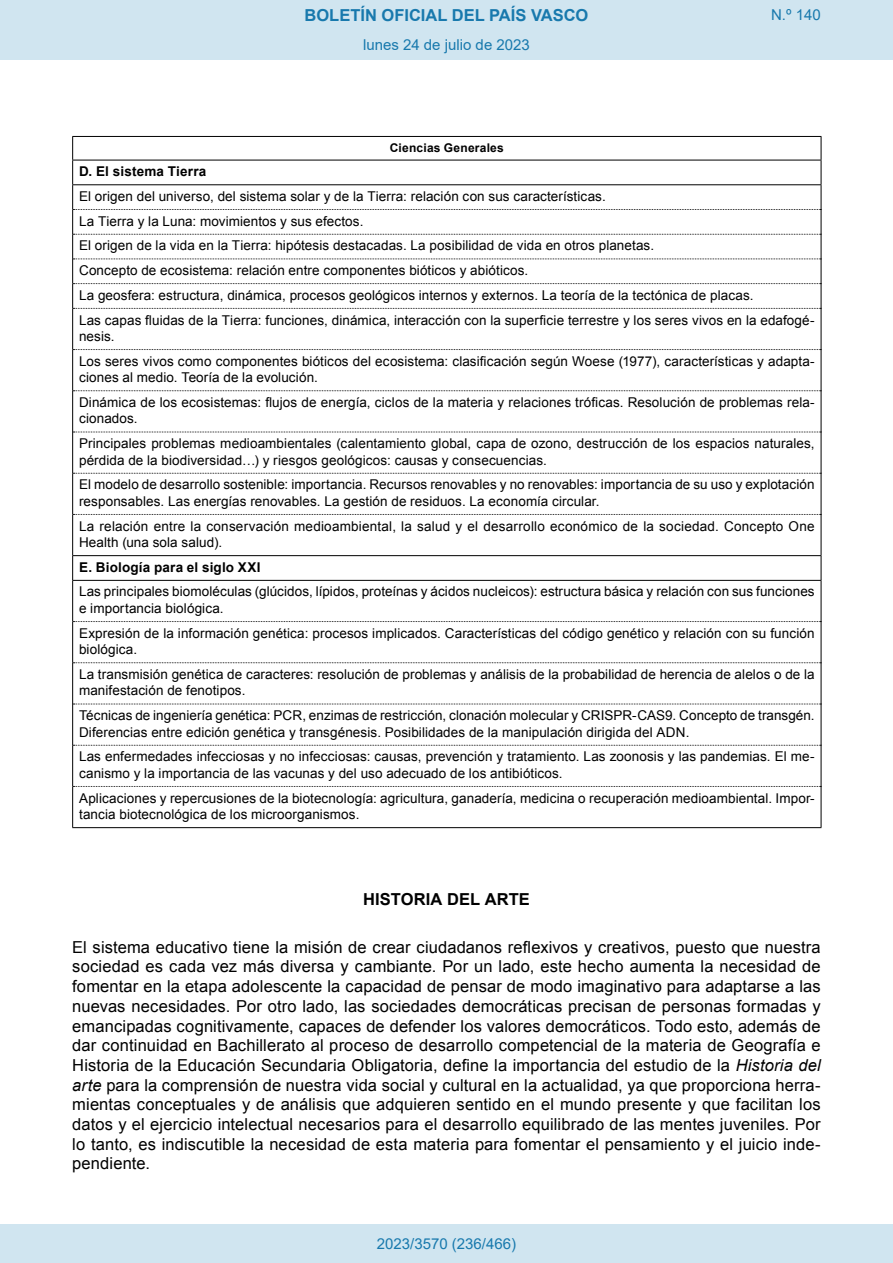
<style>
.page{position:relative;width:893px;height:1263px;background:#fff}
.page>*{position:absolute;margin:0;border:0;box-sizing:border-box;transform-origin:0 0}
.t1{font:16.5px/19.6px "Arial";letter-spacing:.01em;color:#000;text-align:justify}
.t2{font:700 16.5px "Arial";color:#1879ad}
.t3{font:700 16.5px "Arial";letter-spacing:.005em;color:#000}
.Paginacion_Centro{font:15px "Arial";color:#1879ad}
.t4{font:13.5px/24.8px "Arial";letter-spacing:.01em;color:#000}
.t5{font:700 12px "Arial";letter-spacing:.02em;color:#000}
.s1{font-weight:700}
.s2{font-style:italic}
</style>
<div class="page">
<svg style="left:73px;top:349px;width:748px;height:1px"></svg>
<svg style="left:73px;top:390px;width:748px;height:1px"></svg>
<svg style="left:73px;top:432px;width:748px;height:1px"></svg>
<svg style="left:73px;top:473px;width:748px;height:1px"></svg>
<svg style="left:73px;top:514px;width:748px;height:1px"></svg>
<svg style="left:73px;top:621px;width:748px;height:1px"></svg>
<svg style="left:73px;top:662px;width:748px;height:1px"></svg>
<svg style="left:73px;top:704px;width:748px;height:1px"></svg>
<svg style="left:73px;top:745px;width:748px;height:1px"></svg>
<svg style="left:73px;top:786px;width:748px;height:1px"></svg>
<hr style="left:72px;top:136px;width:749px;height:1px;background:#000">
<hr style="left:72px;top:308px;width:1px;height:42px;background:#000">
<hr style="left:821px;top:308px;width:1px;height:42px;background:#000">
<hr style="left:72px;top:350px;width:1px;height:41px;background:#000">
<hr style="left:821px;top:350px;width:1px;height:41px;background:#000">
<hr style="left:72px;top:391px;width:1px;height:41px;background:#000">
<hr style="left:821px;top:391px;width:1px;height:41px;background:#000">
<hr style="left:72px;top:432px;width:1px;height:41px;background:#000">
<hr style="left:821px;top:432px;width:1px;height:41px;background:#000">
<hr style="left:72px;top:473px;width:1px;height:41px;background:#000">
<hr style="left:821px;top:473px;width:1px;height:41px;background:#000">
<hr style="left:72px;top:514px;width:1px;height:41px;background:#000">
<hr style="left:821px;top:514px;width:1px;height:41px;background:#000">
<hr style="left:72px;top:581px;width:1px;height:41px;background:#000">
<hr style="left:821px;top:581px;width:1px;height:41px;background:#000">
<hr style="left:72px;top:622px;width:1px;height:41px;background:#000">
<hr style="left:821px;top:622px;width:1px;height:41px;background:#000">
<hr style="left:72px;top:663px;width:1px;height:41px;background:#000">
<hr style="left:821px;top:663px;width:1px;height:41px;background:#000">
<hr style="left:72px;top:704px;width:1px;height:41px;background:#000">
<hr style="left:821px;top:704px;width:1px;height:41px;background:#000">
<hr style="left:72px;top:745px;width:1px;height:41px;background:#000">
<hr style="left:821px;top:745px;width:1px;height:41px;background:#000">
<hr style="left:72px;top:786px;width:1px;height:41px;background:#000">
<hr style="left:821px;top:786px;width:1px;height:41px;background:#000">
<hr style="left:72px;top:827px;width:749px;height:1px;background:#000">
<svg style="left:72px;top:137px;width:750px;height:172px"></svg>
<hr style="left:72px;top:184px;width:749px;height:1px;background:#000">
<hr style="left:72px;top:555px;width:749px;height:1px;background:#000">
<svg style="left:72px;top:556px;width:1px;height:24px"></svg>
<svg style="left:821px;top:556px;width:1px;height:24px"></svg>
<hr style="left:72px;top:580px;width:749px;height:1px;background:#000">
<div style="left:0;top:0;width:893px;height:60px;background:#d0e5f0"></div>
<div style="left:0;top:1225px;width:893px;height:38px;background:#d0e5f0"></div>
<p class="t2" style="left:305px;top:3px;width:285px">BOLETÍN OFICIAL DEL PAÍS VASCO</p>
<p class="Paginacion_Centro" style="left:771px;top:5px;width:51px">N.º 140</p>
<p class="Paginacion_Centro" style="left:363px;top:35px;width:168px">lunes 24 de julio de 2023</p>
<p class="t5" style="left:390px;top:139px;width:115px">Ciencias Generales</p>
<p class="t4" style="left:79px;top:159px;width:737px"><span class="s1">D. El sistema Tierra<br></span>El origen del universo, del sistema solar y de la Tierra: relación con sus características.<br>La Tierra y la Luna: movimientos y sus efectos.<br>El origen de la vida en la Tierra: hipótesis destacadas. La posibilidad de vida en otros planetas.<br>Concepto de ecosistema: relación entre componentes bióticos y abióticos.<br>La geosfera: estructura, dinámica, procesos geológicos internos y externos. La teoría de la tectónica de placas.<br>Las capas fluidas de la Tierra: funciones, dinámica, interacción con la superficie terrestre y los seres vivos en la edafogé-</p>
<p class="t4" style="left:79px;top:324px;width:737px">nesis.<br>Los seres vivos como componentes bióticos del ecosistema: clasificación según Woese (1977), características y adapta-</p>
<p class="t4" style="left:79px;top:365px;width:737px">ciones al medio. Teoría de la evolución.<br>Dinámica de los ecosistemas: flujos de energía, ciclos de la materia y relaciones tróficas. Resolución de problemas rela-</p>
<p class="t4" style="left:79px;top:406px;width:737px">cionados.<br>Principales problemas medioambientales (calentamiento global, capa de ozono, destrucción de los espacios naturales,</p>
<p class="t4" style="left:79px;top:448px;width:737px">pérdida de la biodiversidad…) y riesgos geológicos: causas y consecuencias.<br>El modelo de desarrollo sostenible: importancia. Recursos renovables y no renovables: importancia de su uso y explotación</p>
<p class="t4" style="left:79px;top:489px;width:737px">responsables. Las energías renovables. La gestión de residuos. La economía circular.<br>La relación entre la conservación medioambiental, la salud y el desarrollo económico de la sociedad. Concepto One</p>
<p class="t4" style="left:79px;top:530px;width:737px">Health (una sola salud).<br><span class="s1">E. Biología para el siglo XXI<br></span>Las principales biomoléculas (glúcidos, lípidos, proteínas y ácidos nucleicos): estructura básica y relación con sus funciones</p>
<p class="t4" style="left:79px;top:596px;width:737px">e importancia biológica.<br>Expresión de la información genética: procesos implicados. Características del código genético y relación con su función</p>
<p class="t4" style="left:79px;top:637px;width:737px">biológica.<br>La transmisión genética de caracteres: resolución de problemas y análisis de la probabilidad de herencia de alelos o de la</p>
<p class="t4" style="left:79px;top:678px;width:737px">manifestación de fenotipos.<br>Técnicas de ingeniería genética: PCR, enzimas de restricción, clonación molecular y CRISPR-CAS9. Concepto de transgén.</p>
<p class="t4" style="left:79px;top:720px;width:737px">Diferencias entre edición genética y transgénesis. Posibilidades de la manipulación dirigida del ADN.<br>Las enfermedades infecciosas y no infecciosas: causas, prevención y tratamiento. Las zoonosis y las pandemias. El me-</p>
<p class="t4" style="left:79px;top:761px;width:737px">canismo y la importancia de las vacunas y del uso adecuado de los antibióticos.<br>Aplicaciones y repercusiones de la biotecnología: agricultura, ganadería, medicina o recuperación medioambiental. Impor-</p>
<p class="t4" style="left:79px;top:802px;width:282px">tancia biotecnológica de los microorganismos.</p>
<p class="t3" style="left:363px;top:888px;width:168px">HISTORIA DEL ARTE</p>
<p class="t1" style="left:72px;top:937px;width:750px">El sistema educativo tiene la misión de crear ciudadanos reflexivos y creativos, puesto que nuestra sociedad es cada vez más diversa y cambiante. Por un lado, este hecho aumenta la necesidad de fomentar en la etapa adolescente la capacidad de pensar de modo imaginativo para adaptarse a las nuevas necesidades. Por otro lado, las sociedades democráticas precisan de personas formadas y emancipadas cognitivamente, capaces de defender los valores democráticos. Todo esto, además de dar continuidad en Bachillerato al proceso de desarrollo competencial de la materia de Geografía e Historia de la Educación Secundaria Obligatoria, define la importancia del estudio de la <span class="s2">Historia del arte</span> para la comprensión de nuestra vida social y cultural en la actualidad, ya que proporciona herra&shy;mientas conceptuales y de análisis que adquieren sentido en el mundo presente y que facilitan los datos y el ejercicio intelectual necesarios para el desarrollo equilibrado de las mentes juveniles. Por lo tanto, es indiscutible la necesidad de esta materia para fomentar el pensamiento y el juicio inde&shy;pendiente.</p>
<p class="Paginacion_Centro" style="left:377px;top:1234px;width:141px">2023/3570 (236/466)</p>
</div>
